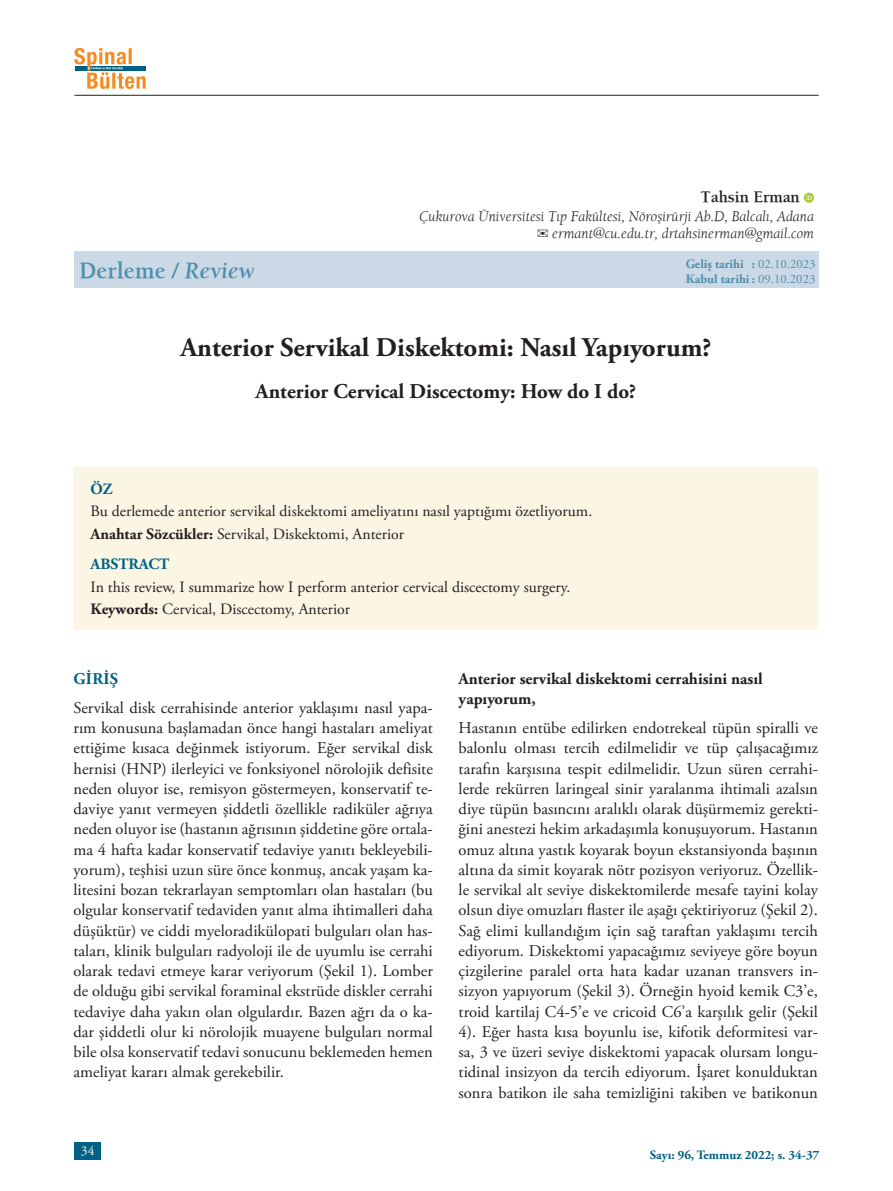
<style>
.page{position:relative;width:893px;height:1191px;background:#fff}
.page>*{position:absolute;margin:0;border:0;box-sizing:border-box;transform-origin:0 0}
.t1{font:700 27px "Adobe Garamond Pro";color:#231f20}
.t2{font:700 24px "Berkeley";color:#4f8eac}
.t3{font:700 21px "Adobe Garamond Pro";color:#231f20}
.t4{font:16.5px/20.2px "Adobe Garamond Pro";color:#231f20;text-align:justify}
.t5{font:700 16.5px/20.2px "Adobe Garamond Pro";color:#231f20}
.t6{font:700 16.5px "Berkeley";color:#231f20}
.t7{font:700 16.5px "Adobe Garamond Pro";color:#006185}
.t8{font:15.75px "Adobe Garamond Pro";color:#231f20}
.t9{font:700 15.75px "Adobe Garamond Pro";color:#006185}
.t10{font:italic 15px "Berkeley";color:#231f20}
.t11{font:13.5px "Adobe Garamond Pro";color:#fff}
.t12{font:700 12.75px "Adobe Garamond Pro";color:#4f8eac}
.t13{font:700 12.75px "Adobe Garamond Pro";color:#006185}
.s1{font-style:italic}
.s2{font-weight:400}
.s3{font-weight:700}
</style>
<div class="page">
<div style="left:74px;top:1141px;width:27px;height:18px;background:#006185"></div>
<hr style="left:74px;top:95px;width:745px;height:1px;background:#231f20">
<svg style="left:74px;top:48px;width:72px;height:41px"></svg>
<div style="left:74px;top:251px;width:744px;height:37px;background:#cad9e5"></div>
<svg style="left:804px;top:193px;width:10px;height:10px"></svg>
<svg style="left:807px;top:194px;width:5px;height:6px"></svg>
<div style="left:74px;top:467px;width:744px;height:162px;background:#fbf5e3"></div>
<p class="t2" style="left:79px;top:256px;width:177px">Derleme / <span class="s1">Review</span></p>
<p class="t6" style="left:701px;top:187px;width:101px">Tahsin Erman</p>
<p class="t10" style="left:419px;top:208px;width:396px">Çukurova Üniversitesi Tıp Fakültesi, Nöroşirürji Ab.D, Balcalı, Adana</p>
<p class="t10" style="left:552px;top:224px;width:263px">ermant@cu.edu.tr, drtahsinerman@gmail.com</p>
<p class="t12" style="left:686px;top:256px;width:131px">Geliş tarihi : <span class="s2">02.10.2023</span></p>
<p class="t12" style="left:686px;top:271px;width:131px">Kabul tarihi : <span class="s2">09.10.2023</span></p>
<p class="t1" style="left:180px;top:331px;width:533px">Anterior Servikal Diskektomi: Nasıl Yapıyorum?</p>
<p class="t3" style="left:256px;top:379px;width:382px">Anterior Cervical Discectomy: How do I do?</p>
<p class="t9" style="left:91px;top:480px;width:24px">ÖZ</p>
<p class="t8" style="left:91px;top:502px;width:503px">Bu derlemede anterior servikal diskektomi ameliyatını nasıl yaptığımı özetliyorum.</p>
<p class="t8" style="left:91px;top:524px;width:315px"><span class="s3">Anahtar Sözcükler:</span> Servikal, Diskektomi, Anterior</p>
<p class="t9" style="left:91px;top:555px;width:80px">ABSTRACT</p>
<p class="t8" style="left:91px;top:577px;width:481px">In this review, I summarize how I perform anterior cervical discectomy surgery.</p>
<p class="t8" style="left:91px;top:599px;width:261px"><span class="s3">Keywords:</span> Cervical, Discectomy, Anterior</p>
<p class="t7" style="left:74px;top:669px;width:46px">GIRIŞ</p>
<p class="t4" style="left:74px;top:698px;width:361px">Servikal disk cerrahisinde anterior yaklaşımı nasıl yapa&shy;rım konusuna başlamadan önce hangi hastaları ameliyat ettiğime kısaca değinmek istiyorum. Eğer servikal disk hernisi (HNP) ilerleyici ve fonksiyonel nörolojik defisite neden oluyor ise, remisyon göstermeyen, konservatif te&shy;daviye yanıt vermeyen şiddetli özellikle radiküler ağrıya neden oluyor ise (hastanın ağrısının şiddetine göre ortala&shy;ma 4 hafta kadar konservatif tedaviye yanıtı bekleyebili&shy;yorum), teşhisi uzun süre önce konmuş, ancak yaşam ka&shy;litesini bozan tekrarlayan semptomları olan hastaları (bu olgular konservatif tedaviden yanıt alma ihtimalleri daha düşüktür) ve ciddi myeloradikülopati bulguları olan has&shy;taları, klinik bulguları radyoloji ile de uyumlu ise cerrahi olarak tedavi etmeye karar veriyorum (Şekil 1). Lomber de olduğu gibi servikal foraminal ekstrüde diskler cerrahi tedaviye daha yakın olan olgulardır. Bazen ağrı da o ka&shy;dar şiddetli olur ki nörolojik muayene bulguları normal bile olsa konservatif tedavi sonucunu beklemeden hemen ameliyat kararı almak gerekebilir.</p>
<p class="t5" style="left:459px;top:669px;width:306px">Anterior servikal diskektomi cerrahisini nasıl yapıyorum,</p>
<p class="t4" style="left:459px;top:718px;width:361px">Hastanın entübe edilirken endotrekeal tüpün spiralli ve balonlu olması tercih edilmelidir ve tüp çalışacağımız tarafın karşısına tespit edilmelidir. Uzun süren cerrahi&shy;lerde rekürren laringeal sinir yaralanma ihtimali azalsın diye tüpün basıncını aralıklı olarak düşürmemiz gerekti&shy;ğini anestezi hekim arkadaşımla konuşuyorum. Hastanın omuz altına yastık koyarak boyun ekstansiyonda başının altına da simit koyarak nötr pozisyon veriyoruz. Özellik&shy;le servikal alt seviye diskektomilerde mesafe tayini kolay olsun diye omuzları flaster ile aşağı çektiriyoruz (Şekil 2).<br>Sağ elimi kullandığım için sağ taraftan yaklaşımı tercih ediyorum. Diskektomi yapacağımız seviyeye göre boyun çizgilerine paralel orta hata kadar uzanan transvers in&shy;sizyon yapıyorum (Şekil 3). Örneğin hyoid kemik C3’e, troid kartilaj C4-5’e ve cricoid C6’a karşılık gelir (Şekil 4). Eğer hasta kısa boyunlu ise, kifotik deformitesi var&shy;sa, 3 ve üzeri seviye diskektomi yapacak olursam longu&shy;tidinal insizyon da tercih ediyorum. İşaret konulduktan sonra batikon ile saha temizliğini takiben ve batikonun</p>
<p class="t11" style="left:81px;top:1143px;width:15px">34</p>
<p class="t13" style="left:650px;top:1147px;width:171px">Sayı: 96, Temmuz 2022; s. 34-37</p>
</div>
